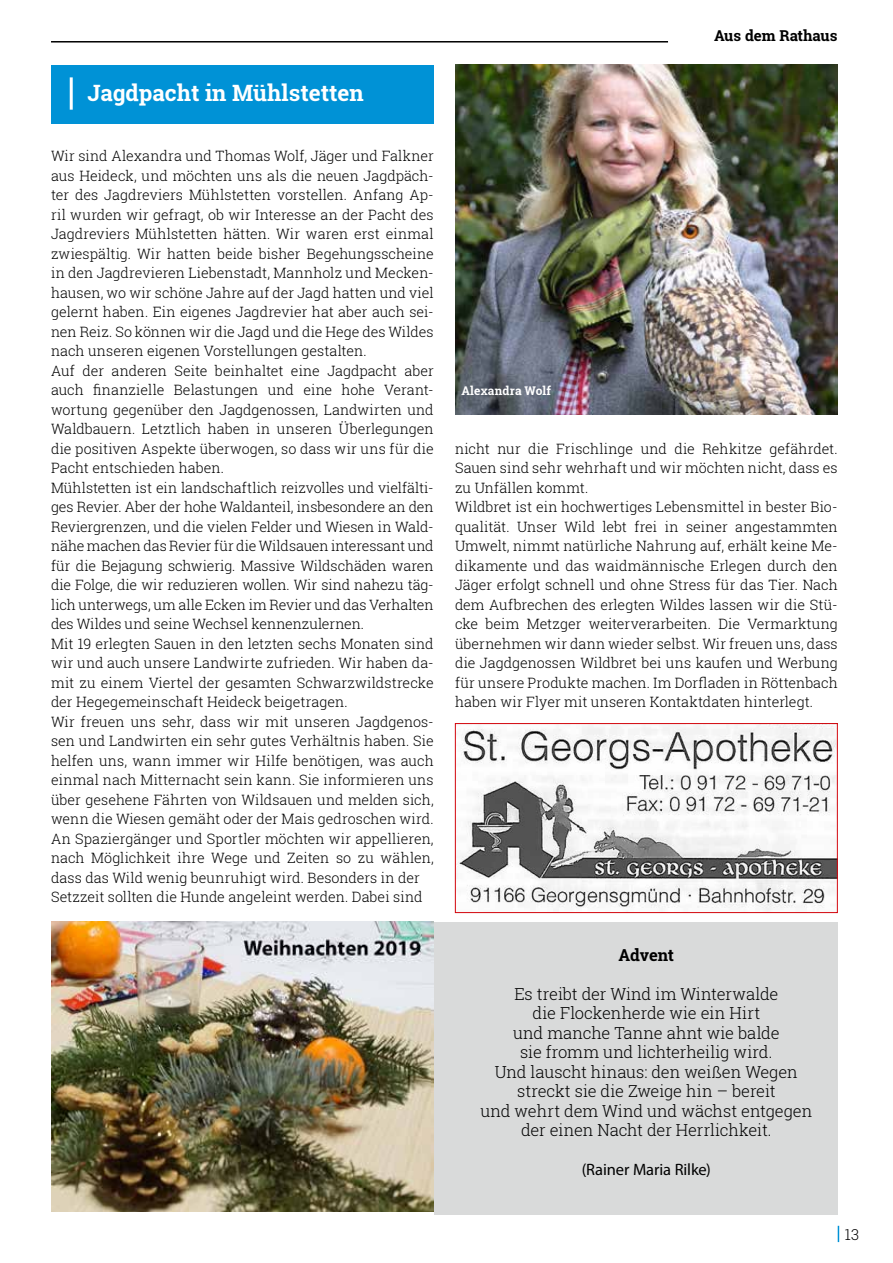
<style>
.page{position:relative;width:893px;height:1263px;background:#fff}
.page>*{position:absolute;margin:0;border:0;box-sizing:border-box;transform-origin:0 0}
.t1{font:700 22.5px "Roboto Slab";color:#fff}
.t2{font:300 16.5px/19.5px "Roboto Slab";letter-spacing:-.005em;color:#000;text-align:center}
.t3{font:16.5px "Myriad Pro";letter-spacing:-.005em;color:#000}
.t4{font:700 16.5px "Roboto Slab";letter-spacing:-.01em;color:#000}
.t5{font:700 15px "Roboto Slab";color:#000}
.t6{font:300 15px "Roboto Slab";color:#000}
.t7{font:300 14.25px/19.5px "Roboto Slab";color:#000}
.t8{font:700 12px "Roboto Slab";letter-spacing:.015em;color:#fff}
</style>
<div class="page">
<svg style="left:838px;top:1226px;width:1px;height:16px"></svg>
<hr style="left:51px;top:41px;width:617px;height:2px;background:#000">
<img style="left:455px;top:65px;width:383px;height:350px">
<div style="left:51px;top:65px;width:383px;height:58px;background:#0092d6"></div>
<hr style="left:70px;top:77px;width:3px;height:33px;background:#fff">
<img style="left:51px;top:922px;width:383px;height:290px">
<div style="left:434px;top:922px;width:404px;height:292px;background:#d9dada"></div>
<img style="left:457px;top:725px;width:378px;height:186px">
<div style="left:455px;top:723px;width:382px;height:190px;border:1px solid #d3050c"></div>
<h1 class="t1" style="left:87px;top:77px;width:278px">Jagdpacht in Mühlstetten</h1>
<p class="t7" style="left:51px;top:146px;width:384px">Wir sind Alexandra und Thomas Wolf, Jäger und Falkner aus Heideck, und möchten uns als die neuen Jagdpäch&shy;ter des Jagdreviers Mühlstetten vorstellen. Anfang Ap&shy;ril wurden wir gefragt, ob wir Interesse an der Pacht des Jagdreviers Mühlstetten hätten. Wir waren erst einmal zwiespältig. Wir hatten beide bisher Begehungsscheine in den Jagdrevieren Liebenstadt, Mannholz und Mecken&shy;hausen, wo wir schöne Jahre auf der Jagd hatten und viel gelernt haben. Ein eigenes Jagdrevier hat aber auch sei&shy;nen Reiz. So können wir die Jagd und die Hege des Wildes nach unseren eigenen Vorstellungen gestalten.<br>Auf der anderen Seite beinhaltet eine Jagdpacht aber auch finanzielle Belastungen und eine hohe Verant&shy;wortung gegenüber den Jagdgenossen, Landwirten und Waldbauern. Letztlich haben in unseren Überlegungen die positiven Aspekte überwogen, so dass wir uns für die Pacht entschieden haben.<br>Mühlstetten ist ein landschaftlich reizvolles und vielfälti&shy;ges Revier. Aber der hohe Waldanteil, insbesondere an den Reviergrenzen, und die vielen Felder und Wiesen in Wald&shy;nähe machen das Revier für die Wildsauen interessant und für die Bejagung schwierig. Massive Wildschäden waren die Folge, die wir reduzieren wollen. Wir sind nahezu täg&shy;lich unterwegs, um alle Ecken im Revier und das Verhalten des Wildes und seine Wechsel kennenzulernen.<br>Mit 19 erlegten Sauen in den letzten sechs Monaten sind wir und auch unsere Landwirte zufrieden. Wir haben da&shy;mit zu einem Viertel der gesamten Schwarzwildstrecke der Hegegemeinschaft Heideck beigetragen.<br>Wir freuen uns sehr, dass wir mit unseren Jagdgenos&shy;sen und Landwirten ein sehr gutes Verhältnis haben. Sie helfen uns, wann immer wir Hilfe benötigen, was auch einmal nach Mitternacht sein kann. Sie informieren uns über gesehene Fährten von Wildsauen und melden sich, wenn die Wiesen gemäht oder der Mais gedroschen wird.<br>An Spaziergänger und Sportler möchten wir appellieren, nach Möglichkeit ihre Wege und Zeiten so zu wählen, dass das Wild wenig beunruhigt wird. Besonders in der Setzzeit sollten die Hunde angeleint werden. Dabei sind</p>
<p class="t5" style="left:714px;top:25px;width:125px">Aus dem Rathaus</p>
<p class="t8" style="left:461px;top:383px;width:91px">Alexandra Wolf</p>
<p class="t7" style="left:455px;top:439px;width:384px">nicht nur die Frischlinge und die Rehkitze gefährdet.<br>Sauen sind sehr wehrhaft und wir möchten nicht, dass es zu Unfällen kommt.<br>Wildbret ist ein hochwertiges Lebensmittel in bester Bio&shy;qualität. Unser Wild lebt frei in seiner angestammten Umwelt, nimmt natürliche Nahrung auf, erhält keine Me&shy;dikamente und das waidmännische Erlegen durch den Jäger erfolgt schnell und ohne Stress für das Tier. Nach dem Aufbrechen des erlegten Wildes lassen wir die Stü&shy;cke beim Metzger weiterverarbeiten. Die Vermarktung übernehmen wir dann wieder selbst. Wir freuen uns, dass die Jagdgenossen Wildbret bei uns kaufen und Werbung für unsere Produkte machen. Im Dorfladen in Röttenbach haben wir Flyer mit unseren Kontaktdaten hinterlegt.</p>
<p class="t4" style="left:619px;top:943px;width:57px">Advent</p>
<p class="t2" style="left:480px;top:984px;width:334px">Es treibt der Wind im Winterwalde<br>die Flockenherde wie ein Hirt<br>und manche Tanne ahnt wie balde<br>sie fromm und lichterheilig wird.<br>Und lauscht hinaus: den weißen Wegen streckt sie die Zweige hin – bereit<br>und wehrt dem Wind und wächst entgegen der einen Nacht der Herrlichkeit.</p>
<p class="t3" style="left:582px;top:1160px;width:131px">(Rainer Maria Rilke)</p>
<p class="t6" style="left:845px;top:1224px;width:16px">13</p>
</div>
